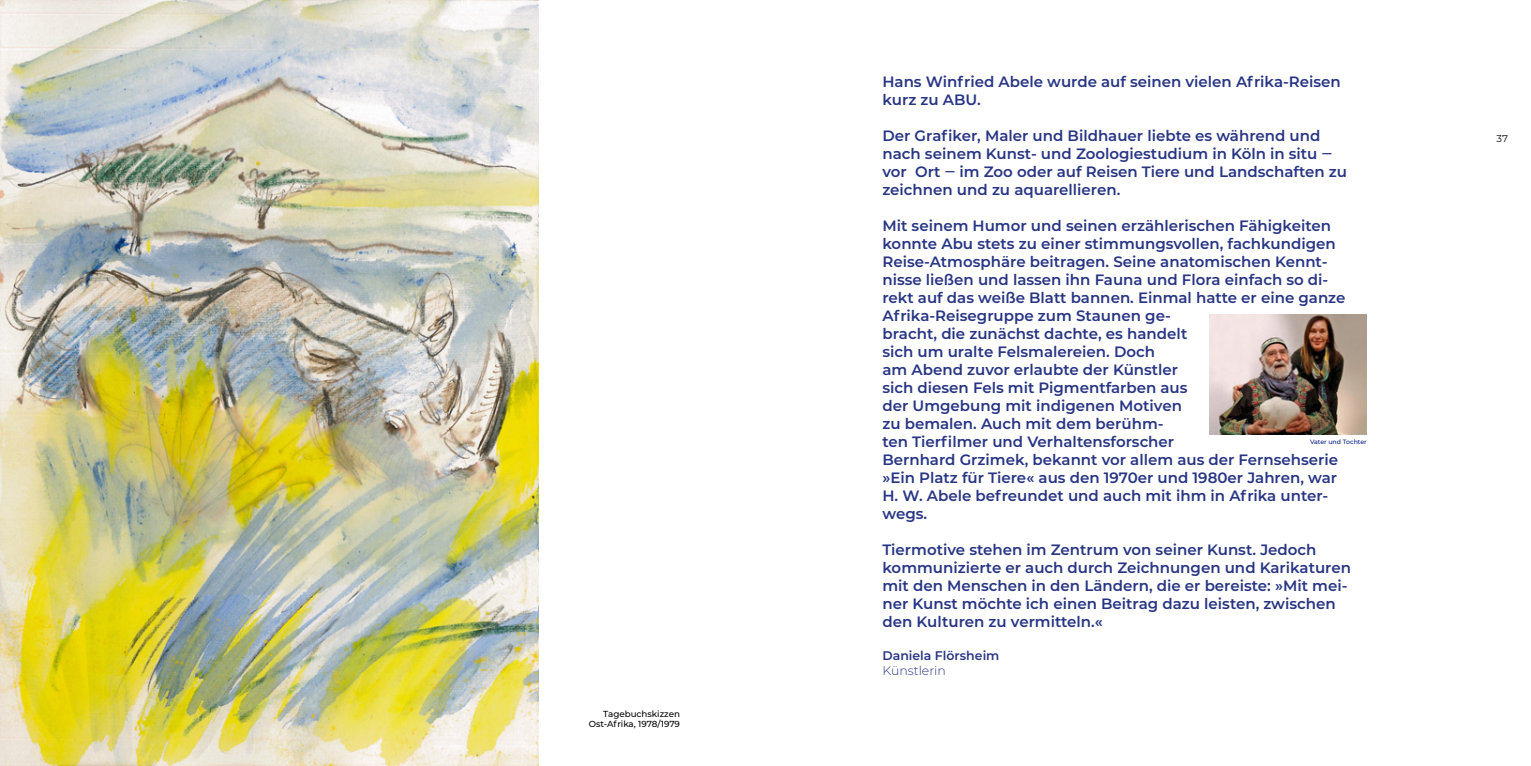
<style>
.page{position:relative;width:1531px;height:766px;background:#fff}
.page>*{position:absolute;margin:0;border:0;box-sizing:border-box;transform-origin:0 0}
.t1{font:600 15px/18px "Montserrat";color:#283583}
.t2{font:600 12.5px "Montserrat";color:#283583}
.t3{font:300 12.5px "Montserrat";color:#283583}
.t4{font:500 10px "Montserrat";color:#3f3f3e}
.t5{font:500 8.75px/10.5px "Montserrat";color:#000;text-align:right}
.t6{font:500 6.25px "Montserrat";color:#071e86}
</style>
<div class="page">
<img style="left:1209px;top:315px;width:158px;height:119px">
<img style="left:0;top:0;width:539px;height:765px">
<p class="t5" style="left:589px;top:707px;width:93px">Tagebuchskizzen<br>Ost-Afrika, 1978/1979</p>
<p class="t1" style="left:882px;top:72px;width:460px">Hans Winfried Abele wurde auf seinen vielen Afrika-Reisen kurz zu ABU.</p>
<p class="t1" style="left:882px;top:126px;width:466px">Der Grafiker, Maler und Bildhauer liebte es während und nach seinem Kunst- und Zoologiestudium in Köln in situ ‒ vor Ort ‒ im Zoo oder auf Reisen Tiere und Landschaften zu zeichnen und zu aquarellieren.</p>
<p class="t1" style="left:882px;top:216px;width:464px">Mit seinem Humor und seinen erzählerischen Fähigkeiten konnte Abu stets zu einer stimmungsvollen, fachkundigen Reise-Atmosphäre beitragen. Seine anatomischen Kennt&shy;nisse ließen und lassen ihn Fauna und Flora einfach so di&shy;rekt auf das weiße Blatt bannen. Einmal hatte er eine ganze Afrika-Reisegruppe zum Staunen ge-<br>bracht, die zunächst dachte, es handelt<br>sich um uralte Felsmalereien. Doch<br>am Abend zuvor erlaubte der Künstler<br>sich diesen Fels mit Pigmentfarben aus<br>der Umgebung mit indigenen Motiven<br>zu bemalen. Auch mit dem berühm-<br>ten Tierfilmer und Verhaltensforscher<br>Bernhard Grzimek, bekannt vor allem aus der Fernsehserie »Ein Platz für Tiere« aus den 1970er und 1980er Jahren, war H. W. Abele befreundet und auch mit ihm in Afrika unter&shy;wegs.</p>
<p class="t1" style="left:882px;top:540px;width:470px">Tiermotive stehen im Zentrum von seiner Kunst. Jedoch kommunizierte er auch durch Zeichnungen und Karikaturen mit den Menschen in den Ländern, die er bereiste: »Mit mei&shy;ner Kunst möchte ich einen Beitrag dazu leisten, zwischen den Kulturen zu vermitteln.«</p>
<p class="t6" style="left:1310px;top:437px;width:58px">Vater und Tochter</p>
<p class="t2" style="left:882px;top:646px;width:118px">Daniela Flörsheim</p>
<p class="t3" style="left:882px;top:661px;width:65px">Künstlerin</p>
<p class="t4" style="left:1496px;top:131px;width:13px">37</p>
</div>
